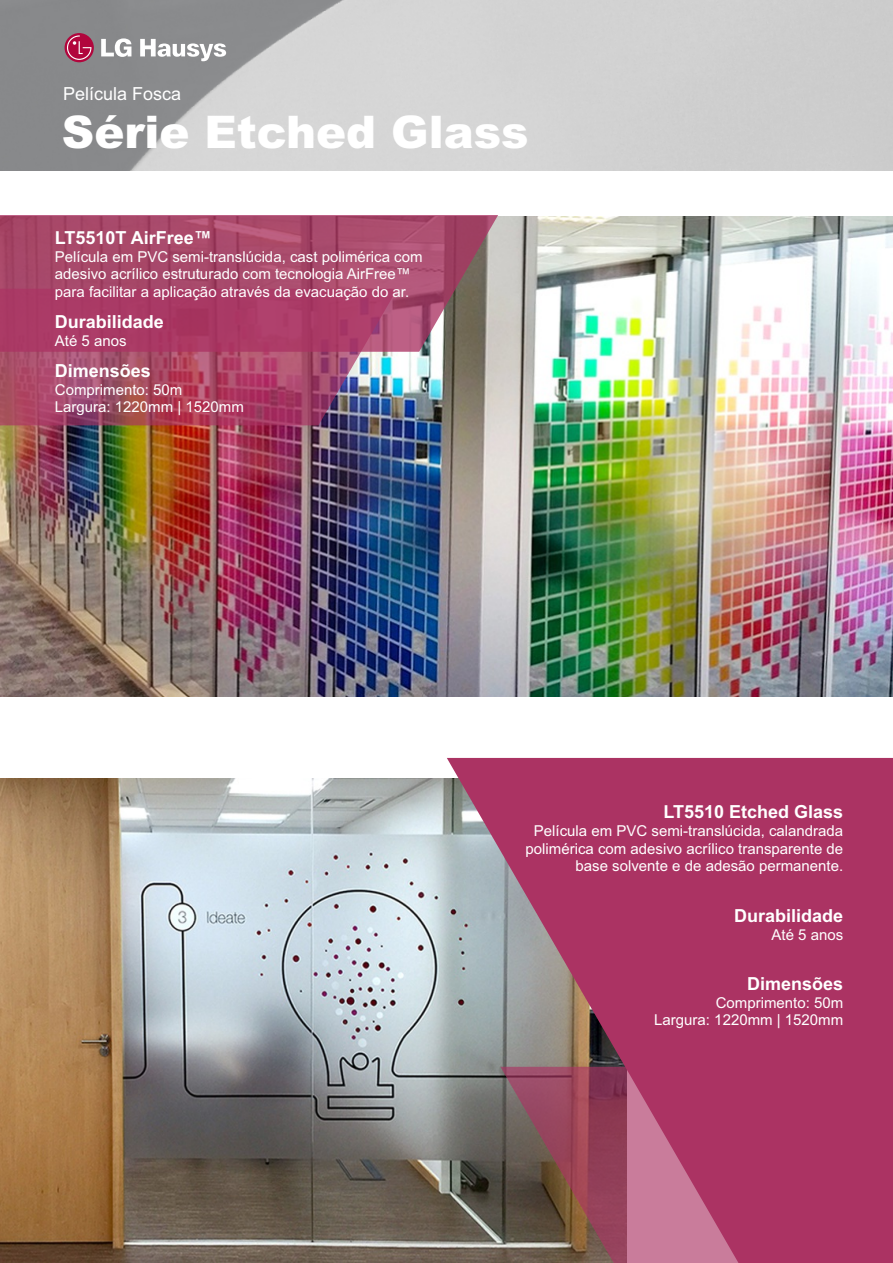
<style>
.page{position:relative;width:893px;height:1263px;background:#fff}
.page>*{position:absolute;margin:0;border:0;box-sizing:border-box;transform-origin:0 0}
.t1{font:900 45px "Arial";color:#fff}
.t2{font:700 18px "Arial";color:#fff}
.t3{font:18px "Arial";color:#fff}
.t4{font:15px/17.2px "Arial";color:#fff}
</style>
<div class="page">
<img style="left:0;top:779px;width:447px;height:484px">
<img style="left:0;top:216px;width:893px;height:480px">
<img style="left:0;top:352px;width:397px;height:73px">
<img style="left:0;top:0;width:893px;height:170px">
<svg style="left:65px;top:33px;width:29px;height:29px"></svg>
<svg style="left:67px;top:35px;width:24px;height:25px"></svg>
<svg style="left:101px;top:38px;width:30px;height:19px"></svg>
<svg style="left:140px;top:39px;width:86px;height:22px"></svg>
<svg style="left:0;top:215px;width:498px;height:137px;background:#a74a6b"></svg>
<svg style="left:447px;top:758px;width:446px;height:505px;background:#a2496a"></svg>
<p class="t3" style="left:63px;top:87px;width:120px">Película Fosca</p>
<h1 class="t1" style="left:62px;top:116px;width:468px">Série Etched Glass</h1>
<p class="t2" style="left:55px;top:231px;width:159px">LT5510T AirFree™</p>
<p class="t4" style="left:55px;top:250px;width:369px">Película em PVC semi-translúcida, cast polimérica com adesivo acrílico estruturado com tecnologia AirFree™ para facilitar a aplicação através da evacuação do ar.</p>
<p class="t2" style="left:55px;top:315px;width:111px">Durabilidade</p>
<p class="t4" style="left:55px;top:333px;width:73px">Até 5 anos</p>
<p class="t2" style="left:55px;top:364px;width:98px">Dimensões</p>
<p class="t4" style="left:55px;top:383px;width:190px">Comprimento: 50m<br>Largura: 1220mm | 1520mm</p>
<p class="t2" style="left:663px;top:805px;width:181px">LT5510 Etched Glass</p>
<p class="t4" style="left:526px;top:824px;width:319px;text-align:right">Película em PVC semi-translúcida, calandrada polimérica com adesivo acrílico transparente de base solvente e de adesão permanente.</p>
<p class="t2" style="left:734px;top:909px;width:111px">Durabilidade</p>
<p class="t4" style="left:771px;top:927px;width:73px">Até 5 anos</p>
<p class="t2" style="left:747px;top:976px;width:98px">Dimensões</p>
<p class="t4" style="left:654px;top:995px;width:190px;text-align:right">Comprimento: 50m<br>Largura: 1220mm | 1520mm</p>
</div>
